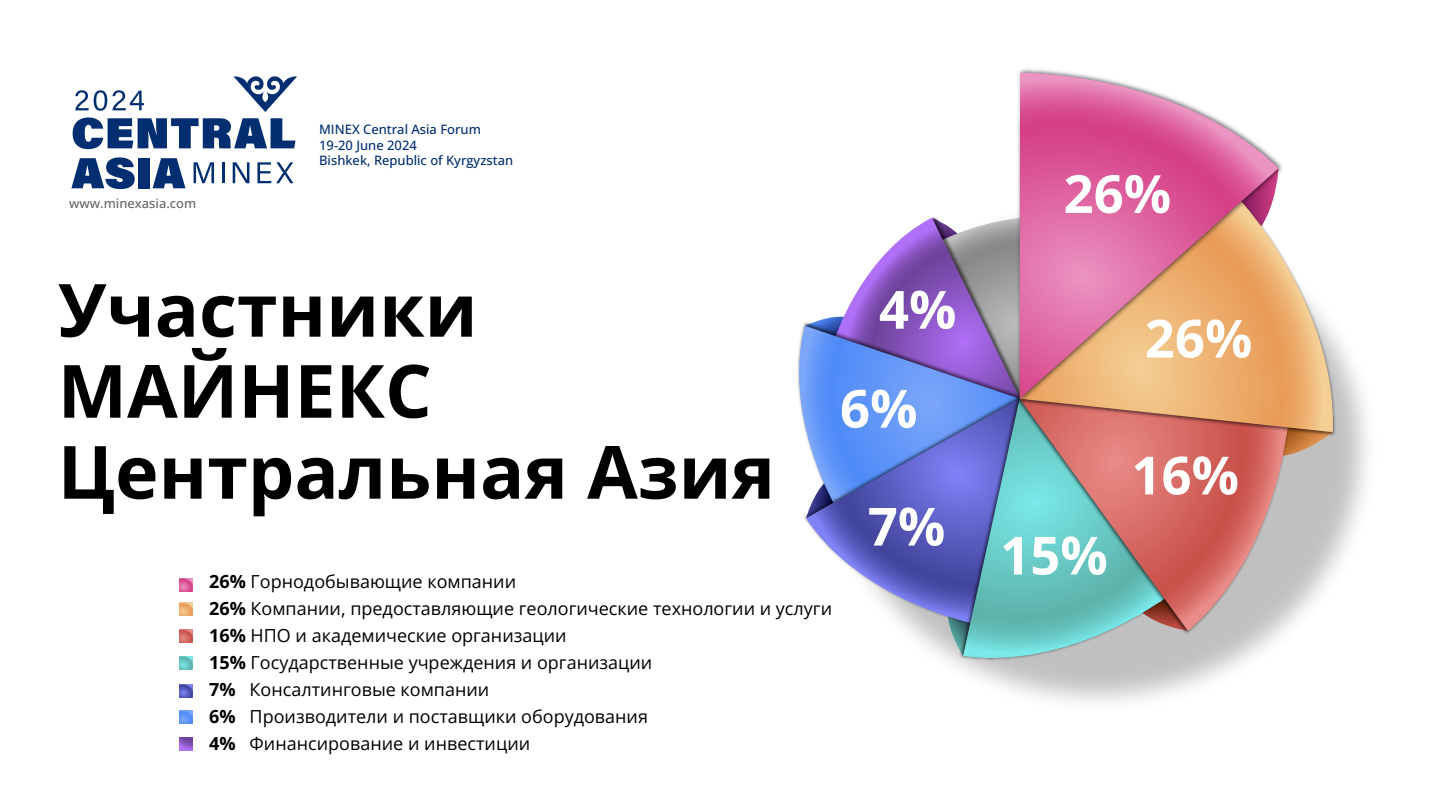
<style>
.page{position:relative;width:1440px;height:810px;background:#fff}
.page>*{position:absolute;margin:0;border:0;box-sizing:border-box;transform-origin:0 0}
.t1{font:700 73.5px/81px "Open Sans";color:#000}
.t2{font:700 52.65px "Open Sans";color:#fff}
.t3{font:18px/27px "Open Sans";color:#000}
.t4{font:500 12.98px/15.6px "Open Sans";color:#002e70}
.t5{font:500 12.98px "Open Sans";color:#666}
.s1{font-weight:700}
</style>
<div class="page">
<svg style="left:73px;top:118px;width:222px;height:31px"></svg>
<svg style="left:71px;top:157px;width:64px;height:32px"></svg>
<div style="left:138px;top:158px;width:12px;height:30px;background:#002e70"></div>
<svg style="left:153px;top:158px;width:32px;height:30px"></svg>
<svg style="left:75px;top:90px;width:32px;height:21px"></svg>
<svg style="left:113px;top:90px;width:31px;height:20px"></svg>
<svg style="left:194px;top:162px;width:20px;height:21px"></svg>
<hr style="left:222px;top:162px;width:3px;height:21px;background:#002e70">
<svg style="left:233px;top:162px;width:16px;height:21px"></svg>
<svg style="left:257px;top:162px;width:36px;height:21px"></svg>
<svg style="left:233px;top:76px;width:64px;height:36px"></svg>
<svg style="left:1291px;top:439px;width:42px;height:17px"></svg>
<svg style="left:947px;top:626px;width:10px;height:30px"></svg>
<svg style="left:797px;top:217px;width:217px;height:192px"></svg>
<img style="left:801px;top:392px;width:213px;height:234px">
<svg style="left:806px;top:399px;width:151px;height:224px"></svg>
<img style="left:957px;top:393px;width:211px;height:269px">
<svg style="left:963px;top:399px;width:202px;height:272px;background:#7ca2c6"></svg>
<img style="left:1013px;top:395px;width:278px;height:242px">
<svg style="left:1020px;top:439px;width:268px;height:192px;background:#ab9692"></svg>
<img style="left:1014px;top:406px;width:323px;height:33px">
<svg style="left:1020px;top:262px;width:317px;height:170px;background:#dfaa8a"></svg>
<img style="left:1014px;top:68px;width:273px;height:338px">
<svg style="left:1020px;top:73px;width:259px;height:326px;background:#e48a98"></svg>
<svg style="left:180px;top:578px;width:13px;height:13px"></svg>
<svg style="left:180px;top:603px;width:13px;height:13px"></svg>
<svg style="left:180px;top:630px;width:13px;height:13px"></svg>
<svg style="left:180px;top:656px;width:13px;height:13px"></svg>
<svg style="left:180px;top:684px;width:13px;height:13px"></svg>
<svg style="left:180px;top:711px;width:13px;height:13px"></svg>
<svg style="left:180px;top:738px;width:13px;height:13px"></svg>
<p class="t5" style="left:69px;top:194px;width:129px">www.minexasia.com</p>
<p class="t4" style="left:319px;top:121px;width:196px">MINEX Central Asia Forum<br>19-20 June 2024<br>Bishkek, Republic of Kyrgyzstan</p>
<h1 class="t1" style="left:58px;top:268px;width:719px">Участники<br>МАЙНЕКС<br>Центральная Азия</h1>
<h2 class="t2" style="left:879px;top:272px;width:79px">4%</h2>
<h2 class="t2" style="left:840px;top:371px;width:79px">6%</h2>
<h2 class="t2" style="left:868px;top:489px;width:79px">7%</h2>
<p class="t3" style="left:209px;top:568px;width:625px"><span class="s1">26%</span> Горнодобывающие компании<br><span class="s1">26%</span> Компании, предоставляющие геологические технологии и услуги <span class="s1">16%</span> НПО и академические организации<br><span class="s1">15%</span> Государственные учреждения и организации<br><span class="s1">7%</span> Консалтинговые компании<br><span class="s1">6%</span> Производители и поставщики оборудования<br><span class="s1">4%</span> Финансирование и инвестиции</p>
<h2 class="t2" style="left:1064px;top:157px;width:109px">26%</h2>
<h2 class="t2" style="left:1145px;top:301px;width:109px">26%</h2>
<h2 class="t2" style="left:1000px;top:518px;width:109px">15%</h2>
<h2 class="t2" style="left:1131px;top:438px;width:109px">16%</h2>
</div>
